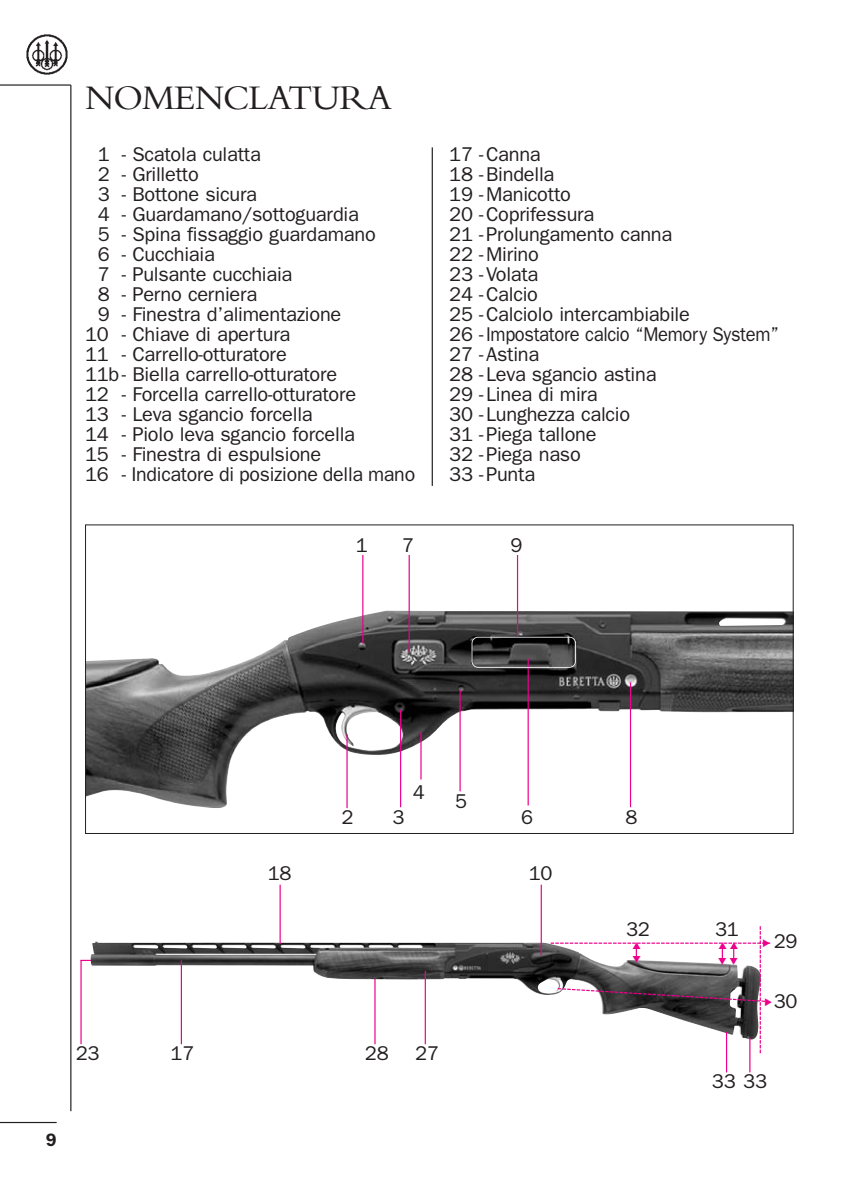
<style>
.page{position:relative;width:850px;height:1190px;background:#fff}
.page>*{position:absolute;margin:0;border:0;box-sizing:border-box;transform-origin:0 0}
.t1{font:36px "Bembo";letter-spacing:-.025em;color:#231f20}
.t2{font:20px/20px "Franklin Gothic";letter-spacing:-.01em;color:#231f20}
.t3{font:600 18px "Franklin Gothic";color:#231f20}
</style>
<div class="page">
<hr style="left:70px;top:85px;width:1px;height:1026px;background:#231f20">
<hr style="left:0;top:1122px;width:57px;height:1px;background:#231f20">
<hr style="left:0;top:84px;width:71px;height:2px;background:#231f20">
<img style="left:26px;top:34px;width:42px;height:41px">
<hr style="left:432px;top:147px;width:1px;height:339px;background:#231f20">
<img style="left:87px;top:609px;width:705px;height:200px">
<img style="left:91px;top:941px;width:460px;height:99px">
<hr style="left:346px;top:734px;width:2px;height:74px;background:#ec008c">
<hr style="left:400px;top:710px;width:1px;height:97px;background:#ec008c">
<hr style="left:528px;top:659px;width:1px;height:147px;background:#ec008c">
<hr style="left:517px;top:539px;width:1px;height:97px;background:#ec008c">
<hr style="left:409px;top:553px;width:1px;height:100px;background:#ec008c">
<hr style="left:362px;top:539px;width:1px;height:105px;background:#ec008c">
<hr style="left:181px;top:960px;width:1px;height:84px;background:#ec008c">
<hr style="left:80px;top:960px;width:2px;height:84px;background:#ec008c">
<hr style="left:541px;top:885px;width:1px;height:71px;background:#ec008c">
<hr style="left:280px;top:885px;width:1px;height:59px;background:#ec008c">
<hr style="left:460px;top:690px;width:1px;height:101px;background:#ec008c">
<hr style="left:749px;top:1038px;width:2px;height:34px;background:#ec008c">
<hr style="left:726px;top:1032px;width:1px;height:40px;background:#ec008c">
<div style="left:356px;top:539px;width:19px;height:16px;background:#fff"></div>
<hr style="left:420px;top:732px;width:2px;height:48px;background:#ec008c">
<div style="left:413px;top:785px;width:17px;height:42px;background:#fff"></div>
<hr style="left:630px;top:682px;width:1px;height:125px;background:#ec008c">
<div style="left:402px;top:539px;width:19px;height:16px;background:#fff"></div>
<div style="left:511px;top:539px;width:19px;height:16px;background:#fff"></div>
<hr style="left:374px;top:979px;width:2px;height:65px;background:#ec008c">
<hr style="left:425px;top:971px;width:1px;height:73px;background:#ec008c">
<div style="left:472px;top:637px;width:104px;height:31px;border:2px solid #fff;border-radius:6px"></div>
<svg style="left:551px;top:926px;width:220px;height:127px"></svg>
<h1 class="t1" style="left:85px;top:85px;width:308px">NOMENCLATURA</h1>
<p class="t2" style="left:98px;top:146px;width:165px">1 - Scatola culatta</p>
<p class="t2" style="left:98px;top:166px;width:103px">2 - Grilletto</p>
<p class="t2" style="left:98px;top:186px;width:161px">3 - Bottone sicura</p>
<p class="t2" style="left:98px;top:206px;width:263px">4 - Guardamano/sottoguardia</p>
<p class="t2" style="left:98px;top:226px;width:280px">5 - Spina fissaggio guardamano</p>
<p class="t2" style="left:98px;top:246px;width:119px">6 - Cucchiaia</p>
<p class="t2" style="left:98px;top:266px;width:196px">7 - Pulsante cucchiaia</p>
<p class="t2" style="left:98px;top:286px;width:161px">8 - Perno cerniera</p>
<p class="t2" style="left:98px;top:306px;width:245px">9 - Finestra d’alimentazione</p>
<p class="t2" style="left:85px;top:326px;width:207px">10 - Chiave di apertura</p>
<p class="t2" style="left:85px;top:346px;width:203px">11 - Carrello-otturatore</p>
<p class="t2" style="left:85px;top:366px;width:254px">11b- Biella carrello-otturatore</p>
<p class="t2" style="left:85px;top:386px;width:273px">12 - Forcella carrello-otturatore</p>
<p class="t2" style="left:85px;top:406px;width:229px">13 - Leva sgancio forcella</p>
<p class="t2" style="left:85px;top:426px;width:272px">14 - Piolo leva sgancio forcella</p>
<p class="t2" style="left:85px;top:446px;width:238px">15 - Finestra di espulsione</p>
<p class="t2" style="left:85px;top:466px;width:332px">16 - Indicatore di posizione della mano</p>
<p class="t2" style="left:449px;top:146px;width:332px">17 -Canna<br>18 -Bindella<br>19 -Manicotto<br>20 -Coprifessura<br>21 -Prolungamento canna<br>22 -Mirino<br>23 -Volata<br>24 -Calcio<br>25 -Calciolo intercambiabile<br>26 - Impostatore calcio “Memory System”<br>27 -Astina<br>28 -Leva sgancio astina<br>29 -Linea di mira<br>30 -Lunghezza calcio<br>31 -Piega tallone<br>32 -Piega naso<br>33 -Punta</p>
<p class="t2" style="left:356px;top:537px;width:13px">1</p>
<p class="t2" style="left:402px;top:537px;width:13px">7</p>
<p class="t2" style="left:511px;top:537px;width:13px">9</p>
<p class="t3" style="left:46px;top:1134px;width:12px">9</p>
<p class="t2" style="left:341px;top:809px;width:13px">2</p>
<p class="t2" style="left:393px;top:809px;width:13px">3</p>
<p class="t2" style="left:413px;top:784px;width:13px">4</p>
<p class="t2" style="left:455px;top:793px;width:13px">5</p>
<p class="t2" style="left:521px;top:809px;width:13px">6</p>
<p class="t2" style="left:625px;top:809px;width:13px">8</p>
<p class="t2" style="left:268px;top:865px;width:25px">18</p>
<p class="t2" style="left:529px;top:865px;width:25px">10</p>
<p class="t2" style="left:626px;top:921px;width:25px">32</p>
<p class="t2" style="left:715px;top:921px;width:25px">31</p>
<p class="t2" style="left:774px;top:933px;width:25px">29</p>
<p class="t2" style="left:76px;top:1045px;width:25px">23</p>
<p class="t2" style="left:171px;top:1045px;width:25px">17</p>
<p class="t2" style="left:365px;top:1045px;width:25px">28</p>
<p class="t2" style="left:415px;top:1045px;width:25px">27</p>
<p class="t2" style="left:774px;top:993px;width:25px">30</p>
<p class="t2" style="left:712px;top:1073px;width:57px">33 33</p>
</div>
